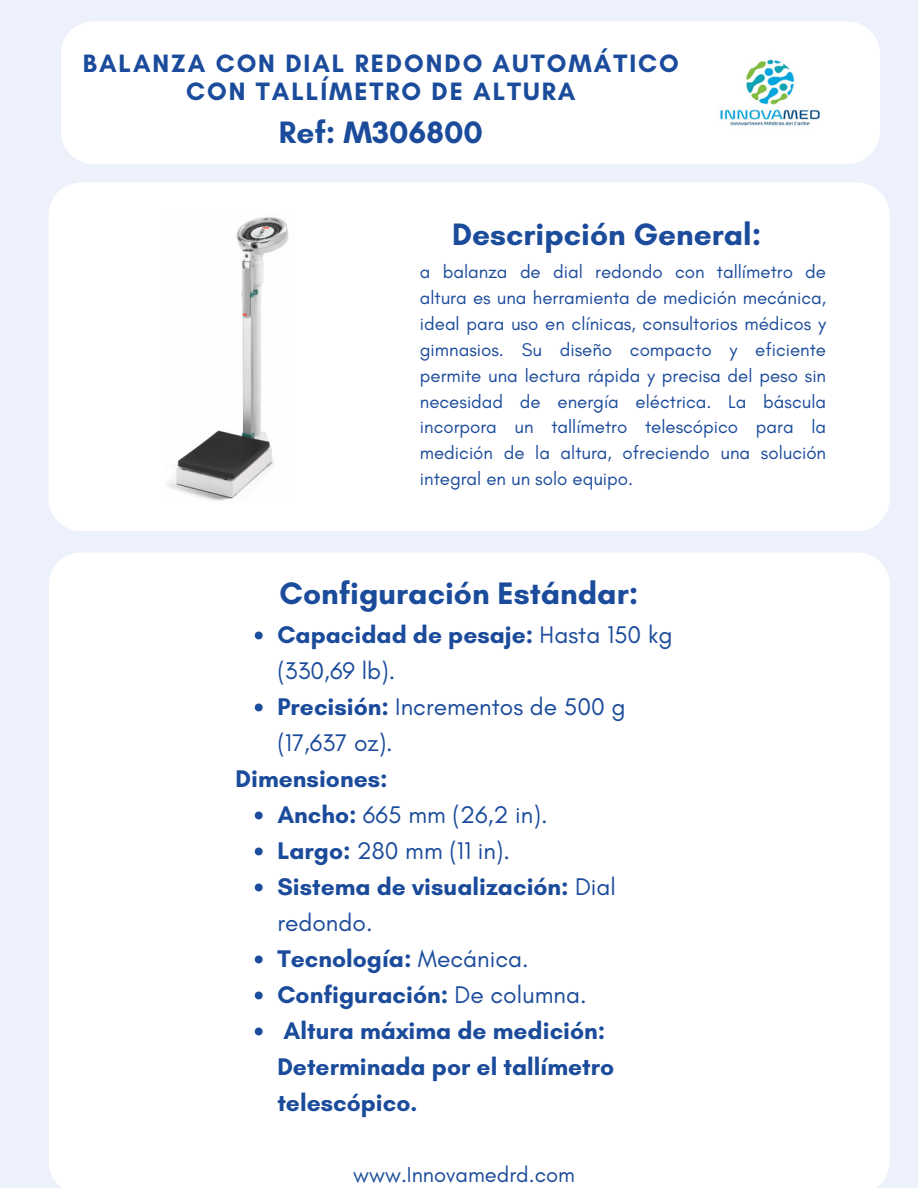
<style>
.page{position:relative;width:918px;height:1188px;background:#edf1fb}
.page>*{position:absolute;margin:0;border:0;box-sizing:border-box;transform-origin:0 0}
.t1{font:700 31.65px "Glacial Indifference";color:#1b4b9b}
.t2{font:700 31.5px "Glacial Indifference";color:#1b4b9b}
.t3{font:700 25.65px/28.2px "Glacial Indifference";letter-spacing:.075em;color:#1b4b9b;text-align:center}
.t4{font:700 24.6px/36px "Glacial Indifference";color:#1b4b9b}
.t5{font:24.6px/36px "Glacial Indifference";color:#1b4b9b}
.t6{font:22.05px "Glacial Indifference";color:#1b4b9b}
.t7{font:18.75px/25.8px "Glacial Indifference";color:#1b4b9b;text-align:justify}
.s1{font-weight:700}
.s2{font-weight:400}
</style>
<div class="page">
<div style="left:61px;top:22px;width:819px;height:142px;background:#fff"></div>
<div style="left:49px;top:553px;width:841px;height:635px;background:#fff"></div>
<div style="left:49px;top:183px;width:841px;height:348px;background:#fff"></div>
<img style="left:697px;top:47px;width:148px;height:105px;border-radius:19px">
<img style="left:126px;top:211px;width:237px;height:291px">
<svg style="left:255px;top:632px;width:8px;height:7px"></svg>
<svg style="left:255px;top:704px;width:8px;height:7px"></svg>
<svg style="left:255px;top:812px;width:8px;height:7px"></svg>
<svg style="left:255px;top:848px;width:8px;height:7px"></svg>
<svg style="left:255px;top:884px;width:8px;height:7px"></svg>
<svg style="left:255px;top:956px;width:8px;height:7px"></svg>
<svg style="left:255px;top:992px;width:8px;height:7px"></svg>
<svg style="left:255px;top:1028px;width:8px;height:7px"></svg>
<p class="t3" style="left:83px;top:49px;width:597px">BALANZA CON DIAL REDONDO AUTOMÁTICO<br>CON TALLÍMETRO DE ALTURA</p>
<h5 class="t2" style="left:279px;top:113px;width:205px">Ref: M306800</h5>
<p class="t2" style="left:452px;top:216px;width:311px">Descripción General:</p>
<p class="t7" style="left:420px;top:259px;width:408px">a balanza de dial redondo con tallímetro de altura es una herramienta de medición mecánica, ideal para uso en clínicas, consultorios médicos y gimnasios. Su diseño compacto y eficiente permite una lectura rápida y precisa del peso sin necesidad de energía eléctrica. La báscula incorpora un tallímetro telescópico para la medición de la altura, ofreciendo una solución integral en un solo equipo.</p>
<p class="t1" style="left:280px;top:573px;width:360px">Configuración Estándar:</p>
<p class="t5" style="left:277px;top:616px;width:397px"><span class="s1">Capacidad de pesaje:</span> Hasta 150 kg (330,69 lb).</p>
<p class="t5" style="left:277px;top:688px;width:350px"><span class="s1">Precisión:</span> Incrementos de 500 g (17,637 oz).</p>
<h1 class="t4" style="left:236px;top:760px;width:154px">Dimensiones:</h1>
<p class="t5" style="left:277px;top:796px;width:272px"><span class="s1">Ancho:</span> 665 mm (26,2 in).</p>
<h1 class="t5" style="left:277px;top:832px;width:234px"><span class="s1">Largo:</span> 280 mm (11 in).</h1>
<p class="t4" style="left:277px;top:868px;width:340px">Sistema de visualización: <span class="s2">Dial redondo.</span></p>
<p class="t4" style="left:277px;top:940px;width:253px">Tecnología: <span class="s2">Mecánica.</span></p>
<h3 class="t4" style="left:277px;top:976px;width:311px">Configuración: <span class="s2">De columna.</span></h3>
<p class="t4" style="left:277px;top:1012px;width:338px">Altura máxima de medición:<br>Determinada por el tallímetro telescópico.</p>
<p class="t6" style="left:353px;top:1161px;width:223px">www.Innovamedrd.com</p>
</div>
